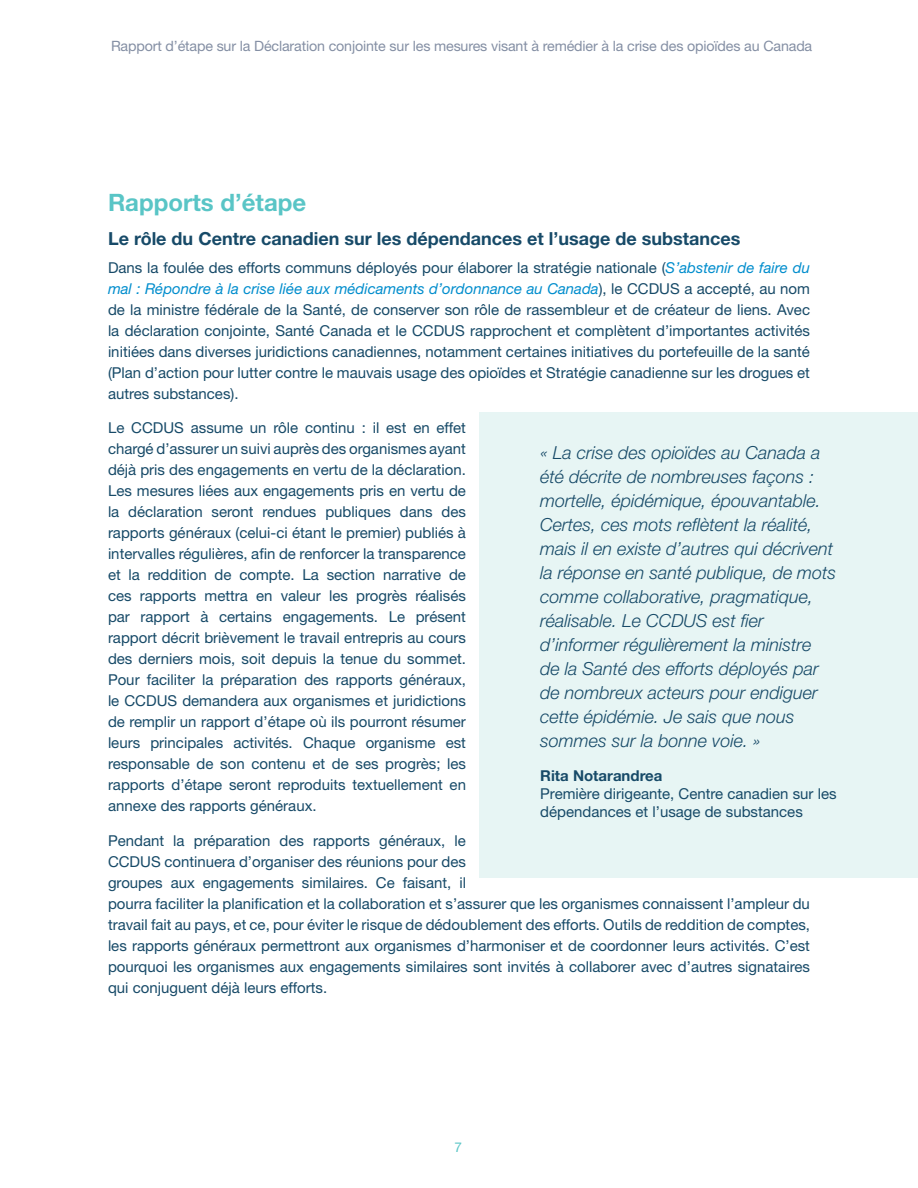
<style>
.page{position:relative;width:918px;height:1188px;background:#fff}
.page>*{position:absolute;margin:0;border:0;box-sizing:border-box;transform-origin:0 0}
.Table_Text{font:700 24px "Helvetica Neue LT Std";color:#59c5c6}
.Table_Text-2{font:italic 300 18px/24px "Helvetica Neue LT Std";color:#174a68}
.Table_Text-3{font:700 18px "Helvetica Neue LT Std";color:#174a68}
.Table_Text-4{font:15px/21px "Helvetica Neue LT Std";color:#174a68;text-align:justify}
.Table_Text-5{font:700 15px "Helvetica Neue LT Std";color:#174a68}
.t1{font:14.25px "Helvetica Neue LT Std";letter-spacing:-.01em;color:#848fa4}
.t2{font:13.5px "Helvetica Neue LT Std";color:#59c5c6}
.s1{font-style:italic;color:#008dcd}
</style>
<div class="page">
<div style="left:480px;top:412px;width:438px;height:466px;background:#e7f5f4"></div>
<p class="t1" style="left:111px;top:37px;width:703px">Rapport d’étape sur la Déclaration conjointe sur les mesures visant à remédier à la crise des opioïdes au Canada</p>
<p class="Table_Text" style="left:108px;top:187px;width:200px">Rapports d’étape</p>
<p class="Table_Text-3" style="left:108px;top:228px;width:634px">Le rôle du Centre canadien sur les dépendances et l’usage de substances</p>
<p class="Table_Text-4" style="left:108px;top:257px;width:704px">Dans la foulée des efforts communs déployés pour élaborer la stratégie nationale (<span class="s1">S’abstenir de faire du mal : Répondre à la crise liée aux médicaments d’ordonnance au Canada</span>), le CCDUS a accepté, au nom de la ministre fédérale de la Santé, de conserver son rôle de rassembleur et de créateur de liens. Avec la déclaration conjointe, Santé Canada et le CCDUS rapprochent et complètent d’importantes activités initiées dans diverses juridictions canadiennes, notamment certaines initiatives du portefeuille de la santé (Plan d’action pour lutter contre le mauvais usage des opioïdes et Stratégie canadienne sur les drogues et autres substances).</p>
<p class="Table_Text-4" style="left:108px;top:417px;width:360px">Le CCDUS assume un rôle continu : il est en effet chargé d’assurer un suivi auprès des organismes ayant déjà pris des engagements en vertu de la déclaration.<br>Les mesures liées aux engagements pris en vertu de la déclaration seront rendues publiques dans des rapports généraux (celui-ci étant le premier) publiés à intervalles régulières, afin de renforcer la transparence et la reddition de compte. La section narrative de ces rapports mettra en valeur les progrès réalisés par rapport à certains engagements. Le présent rapport décrit brièvement le travail entrepris au cours des derniers mois, soit depuis la tenue du sommet.<br>Pour faciliter la préparation des rapports généraux, le CCDUS demandera aux organismes et juridictions de remplir un rapport d’étape où ils pourront résumer leurs principales activités. Chaque organisme est responsable de son contenu et de ses progrès; les rapports d’étape seront reproduits textuellement en annexe des rapports généraux.</p>
<p class="Table_Text-4" style="left:108px;top:830px;width:704px;text-align:left">Pendant la préparation des rapports généraux, le<br>CCDUS continuera d’organiser des réunions pour des<br>groupes aux engagements similaires. Ce faisant, il<br>pourra faciliter la planification et la collaboration et s’assurer que les organismes connaissent l’ampleur du travail fait au pays, et ce, pour éviter le risque de dédoublement des efforts. Outils de reddition de comptes, les rapports généraux permettront aux organismes d’harmoniser et de coordonner leurs activités. C’est pourquoi les organismes aux engagements similaires sont invités à collaborer avec d’autres signataires qui conjuguent déjà leurs efforts.</p>
<p class="Table_Text-2" style="left:540px;top:440px;width:297px">« La crise des opioïdes au Canada a été décrite de nombreuses façons : mortelle, épidémique, épouvantable.<br>Certes, ces mots reflètent la réalité, mais il en existe d’autres qui décrivent la réponse en santé publique, de mots comme collaborative, pragmatique, réalisable. Le CCDUS est fier d’informer régulièrement la ministre<br>de la Santé des efforts déployés par de nombreux acteurs pour endiguer cette épidémie. Je sais que nous sommes sur la bonne voie. »</p>
<p class="Table_Text-5" style="left:540px;top:766px;width:124px">Rita Notarandrea</p>
<p class="Table_Text-4" style="left:540px;top:784px;width:298px;line-height:18px">Première dirigeante, Centre canadien sur les dépendances et l’usage de substances</p>
<p class="t2" style="left:454px;top:1139px;width:9px">7</p>
</div>
